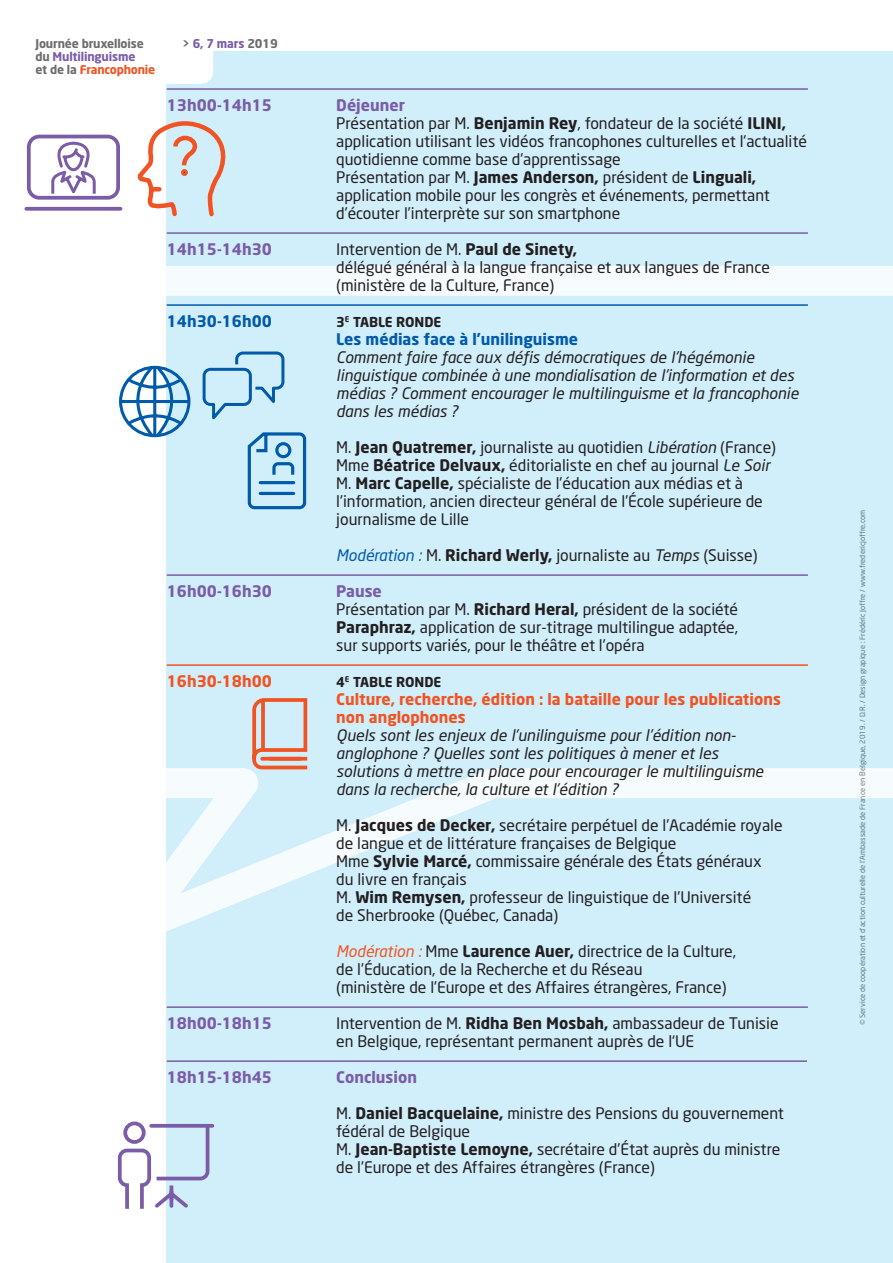
<style>
.page{position:relative;width:893px;height:1263px;background:#fff}
.page>*{position:absolute;margin:0;border:0;box-sizing:border-box;transform-origin:0 0}
.t1{font:15.75px/18px "Neo Sans";color:#231f20}
.t2{font:italic 15.75px/18px "Neo Sans";color:#231f20}
.t3{font:700 15.75px/18px "Neo Sans";color:#f15422}
.t4{font:700 15.75px "Neo Sans";color:#7a5ca7}
.t5{font:700 15.75px "Neo Sans";color:#015aaa}
.t6{font:700 13.5px "Neo Sans";color:#231f20}
.t7{font:700 12px/12.8px "Neo Sans";letter-spacing:-.015em;color:#7a5ca7}
.t8{font:700 12px "Neo Sans";letter-spacing:-.015em;color:#6c6d70}
.t9{font:7.5px "Neo Sans";color:#5e7682}
.s1{color:#6c6d70}
.s2{color:#f15422}
.s3{font-weight:700;color:#7a5ca7}
.s4{font-weight:700}
.s5{font-style:italic}
.s6{font-style:italic;color:#015aaa}
.s7{font-style:italic;color:#f15422}
</style>
<div class="page">
<div style="left:167px;top:51px;width:726px;height:1212px;background:#d1eefb"></div>
<svg style="left:166px;top:266px;width:1px;height:676px"></svg>
<svg style="left:167px;top:266px;width:726px;height:665px"></svg>
<div style="left:23px;top:31px;width:190px;height:53px;background:#fff;border-radius:13px"></div>
<hr style="left:167px;top:88px;width:641px;height:2px;background:#7a5ca7">
<hr style="left:167px;top:232px;width:641px;height:2px;background:#7a5ca7">
<hr style="left:167px;top:304px;width:641px;height:2px;background:#015aaa">
<hr style="left:167px;top:574px;width:641px;height:2px;background:#7a5ca7">
<hr style="left:167px;top:664px;width:641px;height:2px;background:#f15422">
<hr style="left:167px;top:1006px;width:641px;height:2px;background:#7a5ca7">
<hr style="left:167px;top:1060px;width:641px;height:2px;background:#7a5ca7">
<svg style="left:119px;top:364px;width:73px;height:76px"></svg>
<svg style="left:201px;top:350px;width:85px;height:72px"></svg>
<svg style="left:117px;top:1120px;width:94px;height:92px"></svg>
<svg style="left:137px;top:115px;width:89px;height:104px"></svg>
<div style="left:181px;top:169px;width:7px;height:7px;border:4px solid #f15422;border-radius:50%"></div>
<svg style="left:246px;top:431px;width:62px;height:80px"></svg>
<svg style="left:26px;top:207px;width:95px;height:4px"></svg>
<div style="left:27px;top:135px;width:93px;height:65px;border:4px solid #7a5ca7;border-radius:10px"></div>
<svg style="left:50px;top:143px;width:47px;height:54px"></svg>
<svg style="left:250px;top:696px;width:59px;height:75px"></svg>
<svg style="left:261px;top:700px;width:4px;height:50px"></svg>
<svg style="left:300px;top:757px;width:5px;height:4px"></svg>
<svg style="left:262px;top:757px;width:38px;height:4px"></svg>
<svg style="left:842px;top:508px;width:51px;height:423px"></svg>
<p class="t8" style="left:35px;top:36px;width:110px">Journée bruxelloise</p>
<p class="t7" style="left:182px;top:37px;width:97px"><span class="s1">&gt;</span> 6, 7 mars <span class="s1">2019</span></p>
<p class="t7" style="left:35px;top:50px;width:121px"><span class="s1">du</span> Multilinguisme<br><span class="s1">et de la</span> <span class="s2">Francophonie</span></p>
<p class="t4" style="left:167px;top:95px;width:107px">13h00-14h15</p>
<p class="t1" style="left:336px;top:96px;width:472px"><span class="s3">Déjeuner<br></span>Présentation par M. <span class="s4">Benjamin Rey</span>, fondateur de la société <span class="s4">ILINI, </span>application utilisant les vidéos francophones culturelles et l’actualité quotidienne comme base d’apprentissage<br>Présentation par M. <span class="s4">James Anderson,</span> président de <span class="s4">Linguali, </span>application mobile pour les congrès et événements, permettant d’écouter l’interprète sur son smartphone</p>
<p class="t4" style="left:167px;top:239px;width:107px">14h15-14h30</p>
<p class="t1" style="left:336px;top:240px;width:435px">Intervention de M. <span class="s4">Paul de Sinety,<br></span>délégué général à la langue française et aux langues de France (ministère de la Culture, France)</p>
<p class="t5" style="left:167px;top:311px;width:107px">14h30-16h00</p>
<p class="t6" style="left:336px;top:313px;width:107px">3<sup>E</sup> TABLE RONDE</p>
<p class="t5" style="left:336px;top:329px;width:243px">Les médias face à l’unilinguisme</p>
<p class="t2" style="left:336px;top:348px;width:464px">Comment faire face aux défis démocratiques de l’hégémonie linguistique combinée à une mondialisation de l’information et des médias ? Comment encourager le multilinguisme et la francophonie dans les médias ?</p>
<p class="t1" style="left:336px;top:438px;width:441px">M. <span class="s4">Jean Quatremer,</span> journaliste au quotidien <span class="s5">Libération</span> (France)<br>Mme <span class="s4">Béatrice Delvaux,</span> éditorialiste en chef au journal <span class="s5">Le Soir </span>M. <span class="s4">Marc Capelle,</span> spécialiste de l’éducation aux médias et à l’information, ancien directeur général de l’École supérieure de journalisme de Lille</p>
<p class="t1" style="left:336px;top:546px;width:423px"><span class="s6">Modération :</span> M. <span class="s4">Richard Werly,</span> journaliste au <span class="s5">Temps</span> (Suisse)</p>
<p class="t4" style="left:167px;top:581px;width:107px">16h00-16h30</p>
<p class="t1" style="left:336px;top:582px;width:403px"><span class="s3">Pause<br></span>Présentation par M. <span class="s4">Richard Heral,</span> président de la société <span class="s4">Paraphraz,</span> application de sur-titrage multilingue adaptée, sur supports variés, pour le théâtre et l’opéra</p>
<p class="t3" style="left:167px;top:672px;width:107px">16h30-18h00</p>
<p class="t6" style="left:336px;top:673px;width:107px">4<sup>E</sup> TABLE RONDE</p>
<p class="t3" style="left:336px;top:690px;width:446px">Culture, recherche, édition : la bataille pour les publications non anglophones</p>
<p class="t2" style="left:336px;top:726px;width:429px">Quels sont les enjeux de l’unilinguisme pour l’édition non&shy;anglophone ? Quelles sont les politiques à mener et les solutions à mettre en place pour encourager le multilinguisme dans la recherche, la culture et l’édition ?</p>
<p class="t1" style="left:336px;top:816px;width:448px">M. <span class="s4">Jacques de Decker,</span> secrétaire perpétuel de l’Académie royale de langue et de littérature françaises de Belgique<br>Mme <span class="s4">Sylvie Marcé,</span> commissaire générale des États généraux du livre en français<br>M. <span class="s4">Wim Remysen,</span> professeur de linguistique de l’Université<br>de Sherbrooke (Québec, Canada)</p>
<p class="t1" style="left:336px;top:942px;width:401px"><span class="s7">Modération :</span> Mme <span class="s4">Laurence Auer,</span> directrice de la Culture, de l’Éducation, de la Recherche et du Réseau<br>(ministère de l’Europe et des Affaires étrangères, France)</p>
<p class="t4" style="left:167px;top:1013px;width:107px">18h00-18h15</p>
<p class="t1" style="left:336px;top:1014px;width:444px">Intervention de M. <span class="s4">Ridha Ben Mosbah,</span> ambassadeur de Tunisie en Belgique, représentant permanent auprès de l‘UE</p>
<p class="t4" style="left:167px;top:1067px;width:107px">18h15-18h45</p>
<p class="t4" style="left:336px;top:1067px;width:82px">Conclusion</p>
<p class="t1" style="left:336px;top:1104px;width:449px">M. <span class="s4">Daniel Bacquelaine,</span> ministre des Pensions du gouvernement fédéral de Belgique<br>M. <span class="s4">Jean-Baptiste Lemoyne,</span> secrétaire d’État auprès du ministre de l’Europe et des Affaires étrangères (France)</p>
<p class="t9" style="left:858px;top:1025px;width:517px;rotate:-90deg">© Service de coopération et d’action culturelle de l’Ambassade de France en Belgique, 2019. / D.R. / Design grapique : Frédéric Joffre / www.fredericjoffre.com</p>
</div>
